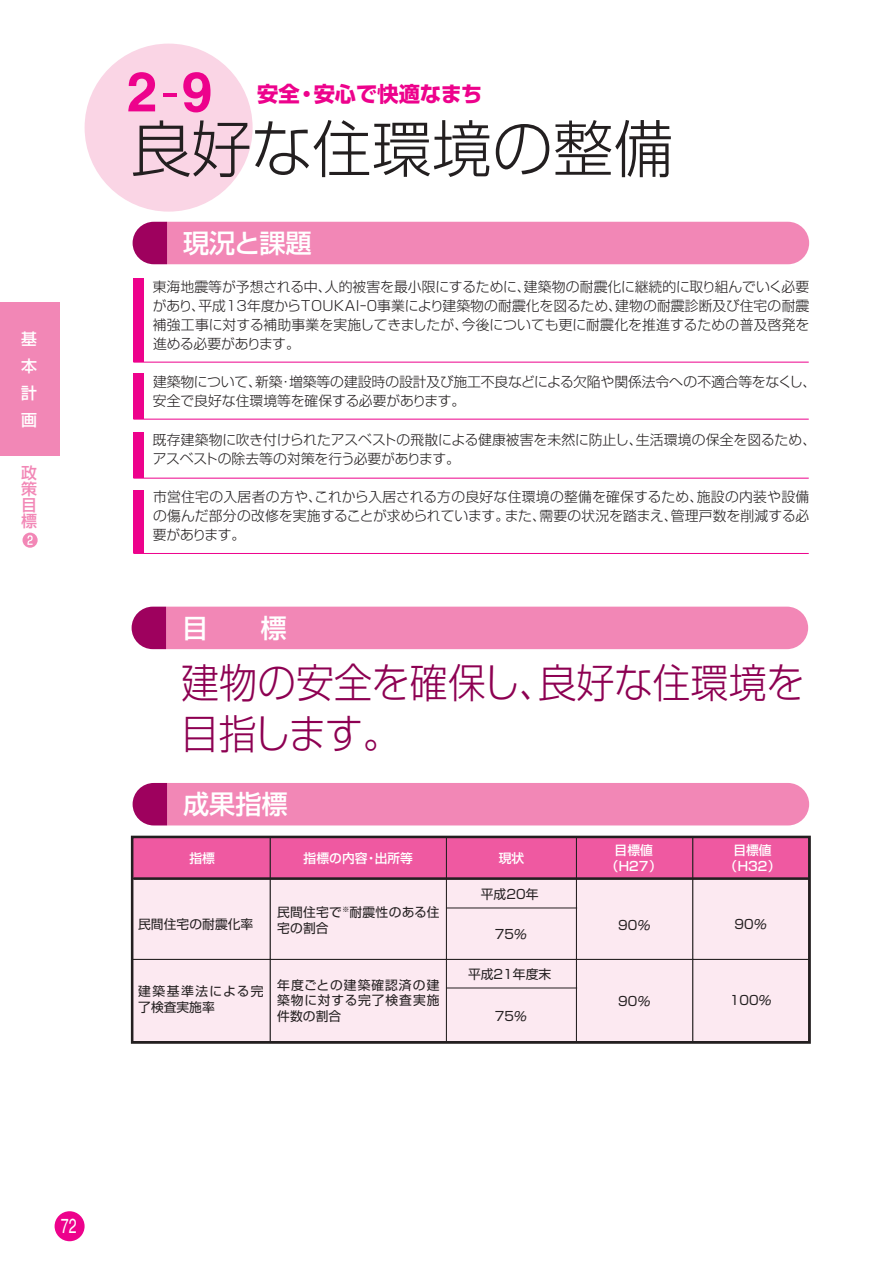
<style>
.page{position:relative;width:893px;height:1263px;background:#fff}
.page>*{position:absolute;margin:0;border:0;box-sizing:border-box;transform-origin:0 0}
.t1{font:300 61.65px "Shin Go";color:#231f20}
.t2{font:700 55.35px "Helvetica";color:#ed028c}
.t3{font:300 40.35px/51px "Shin Go";color:#8d0052;scale:.94 1}
.t4{font:500 26.1px "Shin Go";color:#fff}
.t5{font:700 21.3px "Shin Go";color:#ed028c}
.t6{font:20.4px "Helvetica";color:#fff;scale:.7 1}
.t7{font:500 15.9px/27.2px "Shin Go";color:#fff;text-align:justify}
.t8{font:500 15.9px/15.9px "Shin Go";color:#f287b6;text-align:justify}
.t9{font:300 13.8px/19.2px "Shin Go";letter-spacing:-.01em;color:#231f20;text-align:justify}
.t10{font:12.75px/15.9px "Shin Go";letter-spacing:.01em;color:#231f20}
.t11{font:500 12.75px/15.9px "Shin Go";color:#fff;text-align:center}
.t12{font:12.75px/15.9px "Shin Go";letter-spacing:.08em;color:#231f20}
.s1{font-family:"Shin Go";font-weight:300}
</style>
<div class="page">
<div style="left:85px;top:44px;width:168px;height:168px;background:#fad5e5;border-radius:50%"></div>
<div style="left:133px;top:278px;width:10px;height:84px;background:#ed028c"></div>
<hr style="left:133px;top:362px;width:676px;height:1px;background:#ed028c">
<div style="left:133px;top:373px;width:10px;height:46px;background:#ed028c"></div>
<hr style="left:133px;top:419px;width:676px;height:1px;background:#ed028c">
<div style="left:133px;top:490px;width:10px;height:63px;background:#ed028c"></div>
<hr style="left:133px;top:553px;width:676px;height:1px;background:#ed028c">
<div style="left:133px;top:432px;width:10px;height:46px;background:#ed028c"></div>
<hr style="left:133px;top:478px;width:676px;height:1px;background:#ed028c">
<div style="left:132px;top:878px;width:138px;height:82px;background:#fce9f1"></div>
<div style="left:446px;top:878px;width:131px;height:82px;background:#fce9f1"></div>
<div style="left:576px;top:878px;width:117px;height:82px;background:#fce9f1;border:1px solid #231f20"></div>
<div style="left:693px;top:878px;width:116px;height:82px;background:#fce9f1"></div>
<div style="left:270px;top:878px;width:177px;height:82px;background:#fce9f1;border:1px solid #231f20"></div>
<div style="left:132px;top:959px;width:138px;height:83px;background:#fce9f1;border:1px solid #231f20"></div>
<div style="left:446px;top:959px;width:131px;height:83px;background:#fce9f1;border:1px solid #231f20"></div>
<div style="left:576px;top:959px;width:117px;height:83px;background:#fce9f1;border:1px solid #231f20"></div>
<div style="left:693px;top:959px;width:116px;height:83px;background:#fce9f1;border:1px solid #231f20"></div>
<div style="left:270px;top:959px;width:177px;height:83px;background:#fce9f1;border:1px solid #231f20"></div>
<div style="left:133px;top:222px;width:676px;height:42px;background:#f287b6"></div>
<div style="left:133px;top:783px;width:676px;height:42px;background:#f287b6"></div>
<div style="left:132px;top:836px;width:138px;height:43px;background:#ef59a1"></div>
<div style="left:446px;top:836px;width:131px;height:43px;background:#ef59a1"></div>
<div style="left:576px;top:836px;width:117px;height:43px;background:#ef59a1;border:1px solid #231f20"></div>
<div style="left:693px;top:836px;width:116px;height:43px;background:#ef59a1"></div>
<div style="left:270px;top:836px;width:177px;height:43px;background:#ef59a1;border:1px solid #231f20"></div>
<div style="left:132px;top:607px;width:676px;height:42px;background:#f287b6"></div>
<hr style="left:133px;top:877px;width:675px;height:3px;background:#231f20">
<hr style="left:446px;top:908px;width:131px;height:1px;background:#231f20">
<hr style="left:446px;top:988px;width:131px;height:1px;background:#231f20">
<div style="left:131px;top:836px;width:680px;height:208px;border:3px solid #231f20"></div>
<div style="left:55px;top:1211px;width:30px;height:30px;background:#ed028c;border-radius:50%"></div>
<div style="left:0;top:302px;width:59px;height:154px;background:#f287b6"></div>
<svg style="left:23px;top:533px;width:15px;height:15px"></svg>
<p class="t7" style="left:21px;top:324px;width:17px">基本計画</p>
<p class="t8" style="left:21px;top:464px;width:17px">政策目標</p>
<h2 class="t2" style="left:127px;top:58px;width:87px">2<span class="s1">-</span>9</h2>
<h1 class="t1" style="left:131px;top:109px;width:544px">良好な住環境の整備</h1>
<h3 class="t5" style="left:257px;top:80px;width:227px">安全・安心で快適なまち</h3>
<h3 class="t4" style="left:183px;top:226px;width:130px">現況と課題</h3>
<p class="t9" style="left:153px;top:276px;width:658px">東海地震等が予想される中、人的被害を最小限にするために、建築物の耐震化に継続的に取り組んでいく必要があり、平成13年度からＴＯＵＫＡＩｰ0事業により建築物の耐震化を図るため、建物の耐震診断及び住宅の耐震補強工事に対する補助事業を実施してきましたが、今後についても更に耐震化を推進するための普及啓発を進める必要があります。</p>
<p class="t9" style="left:153px;top:372px;width:665px">建築物について、新築・増築等の建設時の設計及び施工不良などによる欠陥や関係法令への不適合等をなくし、安全で良好な住環境等を確保する必要があります。</p>
<p class="t9" style="left:153px;top:429px;width:665px">既存建築物に吹き付けられたアスベストの飛散による健康被害を未然に防止し、生活環境の保全を図るため、アスベストの除去等の対策を行う必要があります。</p>
<p class="t9" style="left:153px;top:487px;width:658px">市営住宅の入居者の方や、これから入居される方の良好な住環境の整備を確保するため、施設の内装や設備の傷んだ部分の改修を実施することが求められています。また、需要の状況を踏まえ、管理戸数を削減する必要があります。</p>
<h3 class="t4" style="left:182px;top:611px;width:106px">目　　標</h3>
<h3 class="t3" style="left:181px;top:655px;width:664px">建物の安全を確保し、良好な住環境を目指します。</h3>
<h3 class="t4" style="left:183px;top:788px;width:106px">成果指標</h3>
<p class="t11" style="left:189px;top:849px;width:27px">指標</p>
<p class="t11" style="left:499px;top:850px;width:27px">現状</p>
<p class="t11" style="left:606px;top:842px;width:58px">目標値（H27）</p>
<p class="t11" style="left:724px;top:842px;width:58px">目標値（H32）</p>
<p class="t11" style="left:304px;top:849px;width:111px">指標の内容・出所等</p>
<p class="t10" style="left:138px;top:915px;width:117px">民間住宅の耐震化率</p>
<p class="t10" style="left:277px;top:903px;width:164px">民間住宅で<sup>※</sup>耐震性のある住宅の割合</p>
<p class="t12" style="left:138px;top:982px;width:127px">建築基準法による完了検査実施率</p>
<p class="t10" style="left:277px;top:976px;width:164px;text-align:justify">年度ごとの建築確認済の建築物に対する完了検査実施件数の割合</p>
<p class="t10" style="left:481px;top:885px;width:59px">平成20年</p>
<p class="t10" style="left:495px;top:925px;width:34px">75％</p>
<p class="t10" style="left:468px;top:965px;width:85px">平成21年度末</p>
<p class="t10" style="left:495px;top:1007px;width:34px">75％</p>
<p class="t10" style="left:618px;top:916px;width:34px">90％</p>
<p class="t10" style="left:734px;top:915px;width:34px">90％</p>
<p class="t10" style="left:618px;top:992px;width:34px">90％</p>
<p class="t10" style="left:730px;top:991px;width:43px">100％</p>
<h3 class="t6" style="left:61px;top:1214px;width:24px">72</h3>
</div>
